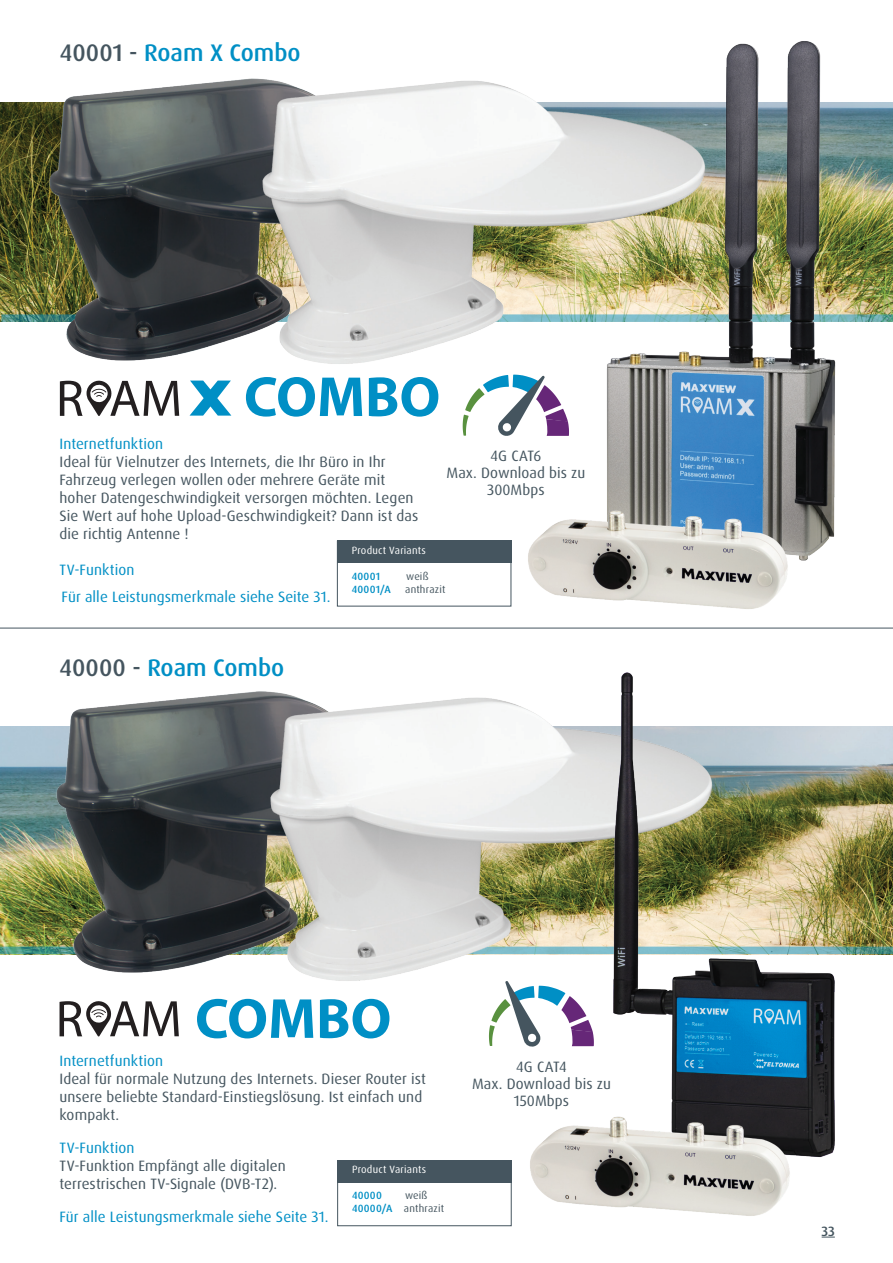
<style>
.page{position:relative;width:893px;height:1263px;background:#fff}
.page>*{position:absolute;margin:0;border:0;box-sizing:border-box;transform-origin:0 0}
.t1{font:700 57px "Myriad Pro";color:#008fc5}
.t2{font:500 24px "Dax Pro";color:#008fc5}
.t3{font:15px/18px "Dax Pro";letter-spacing:.005em;color:#45555f}
.t4{font:15px/27.3px "Dax Pro";letter-spacing:.005em;color:#008fc5}
.t5{font:500 13.5px "Dax Pro";color:#45555f}
.t6{font:10.5px/12.9px "Dax Pro";letter-spacing:.02em;color:#45555f}
.t7{font:10.5px "Dax Pro";letter-spacing:.025em;color:#fff}
.t8{font:500 10.5px "Dax Pro";letter-spacing:.025em;color:#008fc5}
.s1{color:#45555f}
.s2{font-weight:500;color:#008fc5}
</style>
<div class="page">
<img style="left:0;top:727px;width:893px;height:219px">
<img style="left:0;top:103px;width:893px;height:219px">
<svg style="left:822px;top:1236px;width:13px;height:1px"></svg>
<svg style="left:60px;top:380px;width:119px;height:36px"></svg>
<svg style="left:190px;top:381px;width:41px;height:35px"></svg>
<svg style="left:60px;top:1001px;width:119px;height:36px"></svg>
<div style="left:337px;top:1160px;width:175px;height:66px;border:1px solid #45555f"></div>
<div style="left:337px;top:1160px;width:175px;height:22px;background:#45555f"></div>
<hr style="left:0;top:628px;width:893px;height:1px;background:#45555f">
<svg style="left:1px;top:314px;width:892px;height:8px"></svg>
<img style="left:607px;top:41px;width:237px;height:520px">
<svg style="left:0;top:946px;width:893px;height:8px"></svg>
<svg style="left:463px;top:376px;width:106px;height:60px"></svg>
<svg style="left:489px;top:993px;width:105px;height:54px"></svg>
<img style="left:35px;top:80px;width:468px;height:300px">
<img style="left:229px;top:54px;width:489px;height:322px">
<img style="left:43px;top:693px;width:193px;height:280px">
<img style="left:236px;top:691px;width:364px;height:302px">
<img style="left:600px;top:672px;width:255px;height:486px">
<img style="left:528px;top:484px;width:273px;height:125px">
<img style="left:530px;top:1091px;width:274px;height:125px">
<div style="left:337px;top:541px;width:174px;height:22px;background:#45555f"></div>
<h2 class="t2" style="left:60px;top:38px;width:242px"><span class="s1">40001 -</span> Roam X Combo</h2>
<h1 class="t1" style="left:244px;top:360px;width:198px">COMBO</h1>
<p class="t4" style="left:60px;top:430px;width:105px">Internetfunktion</p>
<p class="t3" style="left:60px;top:452px;width:360px">Ideal für Vielnutzer des Internets, die Ihr Büro in Ihr Fahrzeug verlegen wollen oder mehrere Geräte mit hoher Datengeschwindigkeit versorgen möchten. Legen Sie Wert auf hohe Upload-Geschwindigkeit? Dann ist das die richtig Antenne !</p>
<p class="t4" style="left:60px;top:556px;width:273px">TV-Funktion<br>Für alle Leistungsmerkmale siehe Seite 31.</p>
<p class="t3" style="left:447px;top:447px;width:140px;line-height:17.1px;text-align:center">4G CAT6<br>Max. Download bis zu<br>300Mbps</p>
<p class="t7" style="left:352px;top:544px;width:76px">Product Variants</p>
<p class="t8" style="left:352px;top:570px;width:30px">40001</p>
<p class="t6" style="left:406px;top:570px;width:24px">weiß</p>
<p class="t8" style="left:352px;top:582px;width:41px">40001/A</p>
<p class="t6" style="left:405px;top:583px;width:42px">anthrazit</p>
<h2 class="t2" style="left:60px;top:652px;width:226px"><span class="s1">40000 -</span> Roam Combo</h2>
<h1 class="t1" style="left:195px;top:981px;width:198px">COMBO</h1>
<p class="t4" style="left:60px;top:1047px;width:105px">Internetfunktion</p>
<p class="t3" style="left:60px;top:1070px;width:368px">Ideal für normale Nutzung des Internets. Dieser Router ist unsere beliebte Standard-Einstiegslösung. Ist einfach und kompakt.</p>
<p class="t4" style="left:60px;top:1134px;width:76px">TV-Funktion</p>
<p class="t3" style="left:60px;top:1157px;width:228px">TV-Funktion Empfängt alle digitalen terrestrischen TV-Signale (DVB-T2).</p>
<p class="t7" style="left:352px;top:1163px;width:76px">Product Variants</p>
<p class="t8" style="left:352px;top:1189px;width:31px">40000</p>
<p class="t6" style="left:352px;top:1189px;width:94px;text-indent:53px">weiß<br><span class="s2">40000/A</span> anthrazit</p>
<p class="t4" style="left:60px;top:1203px;width:270px">Für alle Leistungsmerkmale siehe Seite 31.</p>
<p class="t3" style="left:472px;top:1058px;width:140px;line-height:17.1px;text-align:center">4G CAT4<br>Max. Download bis zu<br>150Mbps</p>
<p class="t5" style="left:822px;top:1222px;width:15px">33</p>
</div>
